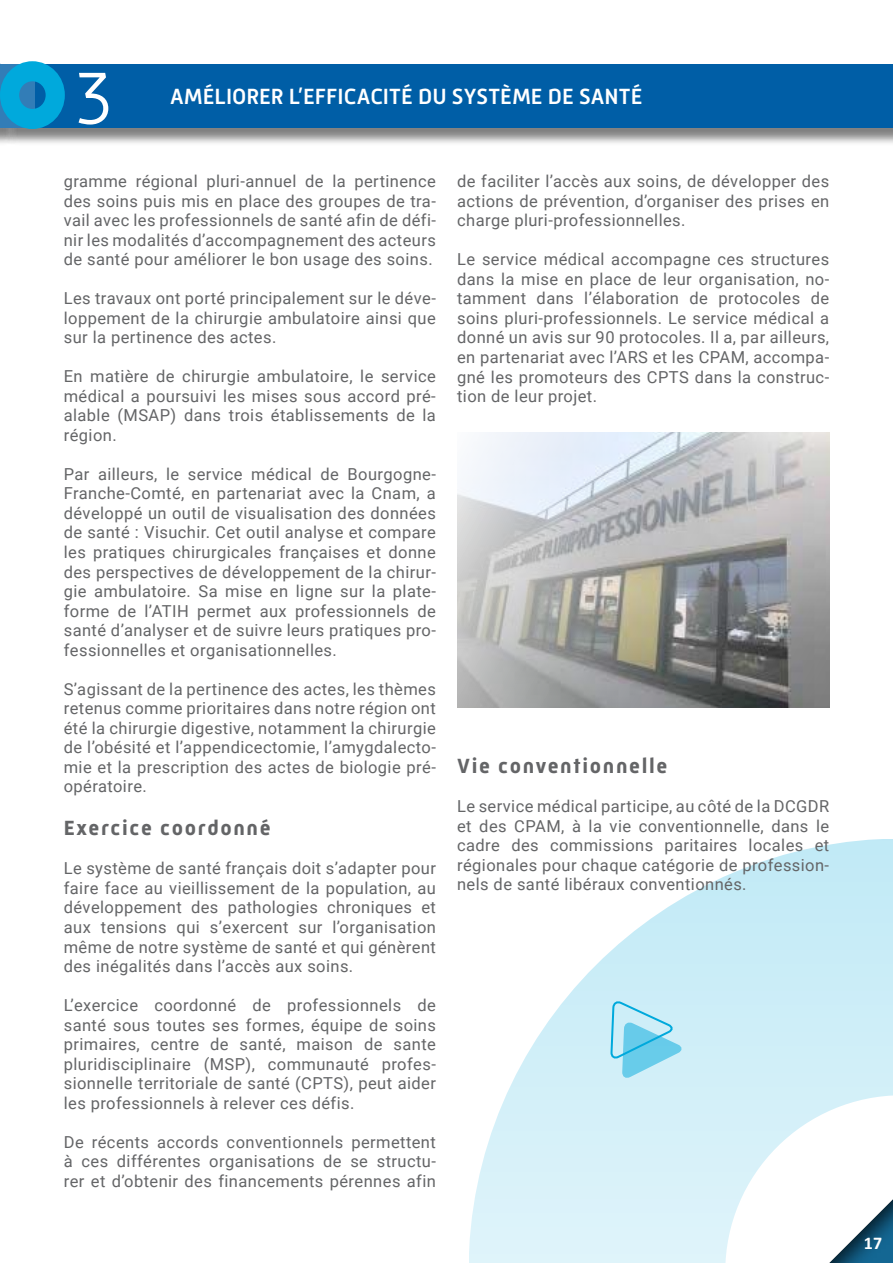
<style>
.page{position:relative;width:893px;height:1263px;background:#fff}
.page>*{position:absolute;margin:0;border:0;box-sizing:border-box;transform-origin:0 0}
.t1{font:300 75px "Mic 32 New";color:#fff}
.t2{font:500 22.5px "Mic 32 New";color:#fff}
.t3{font:700 21px "Mic 32 New";letter-spacing:.08em;color:#646567}
.t4{font:700 18px "Calibri";color:#fff}
.t5{font:16.5px/19.5px "Roboto";letter-spacing:.025em;color:#646567;text-align:justify}
</style>
<div class="page">
<svg style="left:469px;top:839px;width:424px;height:424px"></svg>
<div style="left:804px;top:1176px;width:89px;height:87px;background:#000;opacity:.75"></div>
<div style="left:0;top:66px;width:19px;height:80px;background:#000;opacity:.5"></div>
<img style="left:457px;top:432px;width:372px;height:275px">
<svg style="left:611px;top:1000px;width:73px;height:78px;background:#a0def1"></svg>
<div style="left:2px;top:66px;width:891px;height:80px;background:#000;opacity:.5"></div>
<div style="left:0;top:64px;width:893px;height:63px;background:#005ea6"></div>
<svg style="left:0;top:61px;width:65px;height:68px"></svg>
<h1 class="t1" style="left:75px;top:55px;width:39px">3</h1>
<h2 class="t2" style="left:170px;top:84px;width:474px">AMÉLIORER L’EFFICACITÉ DU SYSTÈME DE SANTÉ</h2>
<p class="t5" style="left:64px;top:171px;width:374px">gramme régional pluri-annuel de la pertinence des soins puis mis en place des groupes de tra&shy;vail avec les professionnels de santé afin de défi&shy;nir les modalités d’accompagnement des acteurs de santé pour améliorer le bon usage des soins.</p>
<p class="t5" style="left:64px;top:288px;width:374px">Les travaux ont porté principalement sur le déve&shy;loppement de la chirurgie ambulatoire ainsi que sur la pertinence des actes.</p>
<p class="t5" style="left:64px;top:366px;width:374px">En matière de chirurgie ambulatoire, le service médical a poursuivi les mises sous accord pré&shy;alable (MSAP) dans trois établissements de la région.</p>
<p class="t5" style="left:64px;top:464px;width:374px">Par ailleurs, le service médical de Bourgogne-Franche-Comté, en partenariat avec la Cnam, a développé un outil de visualisation des données de santé : Visuchir. Cet outil analyse et compare les pratiques chirurgicales françaises et donne des perspectives de développement de la chirur&shy;gie ambulatoire. Sa mise en ligne sur la plate&shy;forme de l’ATIH permet aux professionnels de santé d’analyser et de suivre leurs pratiques pro&shy;fessionnelles et organisationnelles.</p>
<p class="t5" style="left:64px;top:678px;width:374px">S’agissant de la pertinence des actes, les thèmes retenus comme prioritaires dans notre région ont été la chirurgie digestive, notamment la chirurgie de l’obésité et l’appendicectomie, l’amygdalecto&shy;mie et la prescription des actes de biologie pré&shy;opératoire.</p>
<p class="t3" style="left:64px;top:816px;width:208px">Exercice coordonné</p>
<p class="t5" style="left:64px;top:858px;width:374px">Le système de santé français doit s’adapter pour faire face au vieillissement de la population, au développement des pathologies chroniques et aux tensions qui s’exercent sur l’organisation même de notre système de santé et qui génèrent des inégalités dans l’accès aux soins.</p>
<p class="t5" style="left:64px;top:995px;width:374px">L’exercice coordonné de professionnels de santé sous toutes ses formes, équipe de soins primaires, centre de santé, maison de sante pluridisciplinaire (MSP), communauté profes&shy;sionnelle territoriale de santé (CPTS), peut aider les professionnels à relever ces défis.</p>
<p class="t5" style="left:64px;top:1131px;width:374px">De récents accords conventionnels permettent à ces différentes organisations de se structu&shy;rer et d’obtenir des financements pérennes afin</p>
<p class="t5" style="left:457px;top:171px;width:374px">de faciliter l’accès aux soins, de développer des actions de prévention, d’organiser des prises en charge pluri-professionnelles.</p>
<p class="t5" style="left:457px;top:249px;width:374px">Le service médical accompagne ces structures dans la mise en place de leur organisation, no&shy;tamment dans l’élaboration de protocoles de soins pluri-professionnels. Le service médical a donné un avis sur 90 protocoles. Il a, par ailleurs, en partenariat avec l’ARS et les CPAM, accompa&shy;gné les promoteurs des CPTS dans la construc&shy;tion de leur projet.</p>
<p class="t3" style="left:457px;top:754px;width:212px">Vie conventionnelle</p>
<p class="t5" style="left:457px;top:796px;width:374px">Le service médical participe, au côté de la DCGDR et des CPAM, à la vie conventionnelle, dans le cadre des commissions paritaires locales et régionales pour chaque catégorie de profession&shy;nels de santé libéraux conventionnés.</p>
<p class="t4" style="left:864px;top:1230px;width:20px">17</p>
</div>
